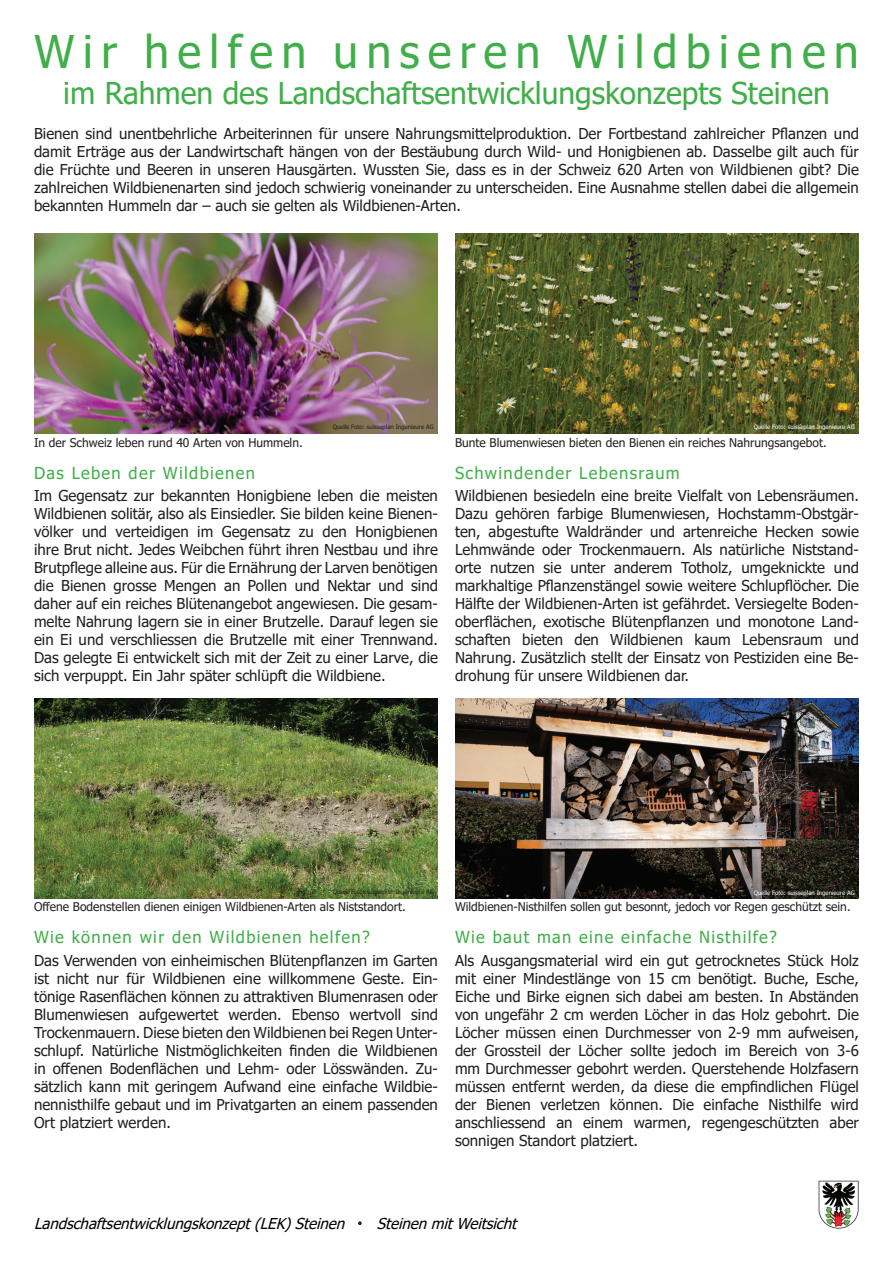
<style>
.page{position:relative;width:893px;height:1263px;background:#fff}
.page>*{position:absolute;margin:0;border:0;box-sizing:border-box;transform-origin:0 0}
.t1{font:45px "Tahoma";letter-spacing:.18em;color:#40ae49}
.t2{font:30px "Tahoma";color:#40ae49}
.t3{font:16.5px "Tahoma";letter-spacing:.08em;color:#40ae49}
.t4{font:15px/18px "Tahoma";color:#231f20;text-align:justify}
.t5{font:italic 15px "Tahoma";color:#000}
.t6{font:12px "Tahoma";color:#231f20}
.t7{font:6px "Tahoma";color:#fff}
.t8{font:6px "Tahoma";color:#231f20}
</style>
<div class="page">
<img style="left:818px;top:1180px;width:41px;height:49px">
<svg style="left:358px;top:1221px;width:4px;height:4px"></svg>
<img style="left:34px;top:234px;width:404px;height:199px">
<img style="left:34px;top:698px;width:404px;height:200px">
<img style="left:455px;top:234px;width:404px;height:199px">
<img style="left:455px;top:698px;width:404px;height:200px">
<h1 class="t1" style="left:34px;top:22px;width:826px">Wir helfen unseren Wildbienen</h1>
<h2 class="t2" style="left:63px;top:73px;width:768px">im Rahmen des Landschaftsentwicklungskonzepts Steinen</h2>
<p class="t4" style="left:34px;top:125px;width:826px">Bienen sind unentbehrliche Arbeiterinnen für unsere Nahrungsmittelproduktion. Der Fortbestand zahlreicher Pflanzen und damit Erträge aus der Landwirtschaft hängen von der Bestäubung durch Wild- und Honigbienen ab. Dasselbe gilt auch für die Früchte und Beeren in unseren Hausgärten. Wussten Sie, dass es in der Schweiz 620 Arten von Wildbienen gibt? Die zahlreichen Wildbienenarten sind jedoch schwierig voneinander zu unterscheiden. Eine Ausnahme stellen dabei die allgemein bekannten Hummeln dar – auch sie gelten als Wildbienen-Arten.</p>
<p class="t6" style="left:34px;top:435px;width:270px">In der Schweiz leben rund 40 Arten von Hummeln.</p>
<p class="t8" style="left:333px;top:423px;width:103px">Quelle Foto: suisseplan Ingenieure AG</p>
<p class="t7" style="left:754px;top:423px;width:103px">Quelle Foto: suisseplan Ingenieure AG</p>
<p class="t6" style="left:455px;top:435px;width:373px">Bunte Blumenwiesen bieten den Bienen ein reiches Nahrungsangebot.</p>
<p class="t3" style="left:34px;top:462px;width:222px">Das Leben der Wildbienen</p>
<p class="t4" style="left:34px;top:487px;width:405px">Im Gegensatz zur bekannten Honigbiene leben die meisten Wildbienen solitär, also als Einsiedler. Sie bilden keine Bienen&shy;völker und verteidigen im Gegensatz zu den Honigbienen ihre Brut nicht. Jedes Weibchen führt ihren Nestbau und ihre Brutpflege alleine aus. Für die Ernährung der Larven benötigen die Bienen grosse Mengen an Pollen und Nektar und sind daher auf ein reiches Blütenangebot angewiesen. Die gesam&shy;melte Nahrung lagern sie in einer Brutzelle. Darauf legen sie ein Ei und verschliessen die Brutzelle mit einer Trennwand.<br>Das gelegte Ei entwickelt sich mit der Zeit zu einer Larve, die sich verpuppt. Ein Jahr später schlüpft die Wildbiene.</p>
<p class="t3" style="left:455px;top:462px;width:226px">Schwindender Lebensraum</p>
<p class="t4" style="left:455px;top:487px;width:405px">Wildbienen besiedeln eine breite Vielfalt von Lebensräumen.<br>Dazu gehören farbige Blumenwiesen, Hochstamm-Obstgär&shy;ten, abgestufte Waldränder und artenreiche Hecken sowie Lehmwände oder Trockenmauern. Als natürliche Niststand&shy;orte nutzen sie unter anderem Totholz, umgeknickte und markhaltige Pflanzenstängel sowie weitere Schlupflöcher. Die Hälfte der Wildbienen-Arten ist gefährdet. Versiegelte Boden&shy;oberflächen, exotische Blütenpflanzen und monotone Land&shy;schaften bieten den Wildbienen kaum Lebensraum und Nahrung. Zusätzlich stellt der Einsatz von Pestiziden eine Be&shy;drohung für unsere Wildbienen dar.</p>
<p class="t8" style="left:333px;top:887px;width:103px">Quelle Foto: suisseplan Ingenieure AG</p>
<p class="t7" style="left:754px;top:889px;width:103px">Quelle Foto: suisseplan Ingenieure AG</p>
<p class="t6" style="left:34px;top:899px;width:373px">Offene Bodenstellen dienen einigen Wildbienen-Arten als Niststandort.</p>
<p class="t6" style="left:455px;top:899px;width:397px">Wildbienen-Nisthilfen sollen gut besonnt, jedoch vor Regen geschützt sein.</p>
<p class="t3" style="left:34px;top:926px;width:337px">Wie können wir den Wildbienen helfen?</p>
<p class="t4" style="left:34px;top:952px;width:405px">Das Verwenden von einheimischen Blütenpflanzen im Garten ist nicht nur für Wildbienen eine willkommene Geste. Ein&shy;tönige Rasenflächen können zu attraktiven Blumenrasen oder Blumenwiesen aufgewertet werden. Ebenso wertvoll sind Trockenmauern. Diese bieten den Wildbienen bei Regen Unter&shy;schlupf. Natürliche Nistmöglichkeiten finden die Wildbienen in offenen Bodenflächen und Lehm- oder Lösswänden. Zu&shy;sätzlich kann mit geringem Aufwand eine einfache Wildbie&shy;nennisthilfe gebaut und im Privatgarten an einem passenden Ort platziert werden.</p>
<p class="t3" style="left:455px;top:926px;width:324px">Wie baut man eine einfache Nisthilfe?</p>
<p class="t4" style="left:455px;top:952px;width:405px">Als Ausgangsmaterial wird ein gut getrocknetes Stück Holz mit einer Mindestlänge von 15 cm benötigt. Buche, Esche, Eiche und Birke eignen sich dabei am besten. In Abständen von ungefähr 2 cm werden Löcher in das Holz gebohrt. Die Löcher müssen einen Durchmesser von 2-9 mm aufweisen, der Grossteil der Löcher sollte jedoch im Bereich von 3-6 mm Durchmesser gebohrt werden. Querstehende Holzfasern müssen entfernt werden, da diese die empfindlichen Flügel der Bienen verletzen können. Die einfache Nisthilfe wird anschliessend an einem warmen, regengeschützten aber sonnigen Standort platziert.</p>
<p class="t5" style="left:34px;top:1213px;width:318px">Landschaftsentwicklungskonzept(LEK)Steinen</p>
<p class="t5" style="left:377px;top:1213px;width:147px">SteinenmitWeitsicht</p>
</div>
